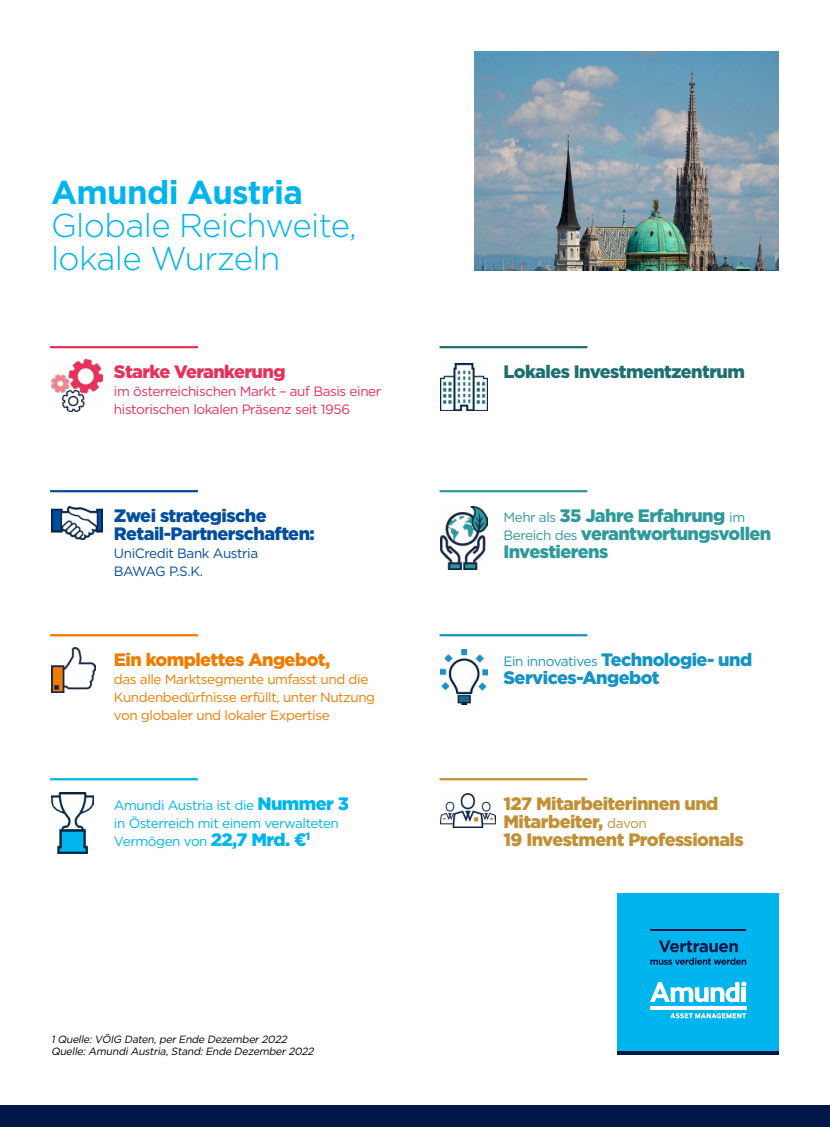
<style>
.page{position:relative;width:830px;height:1127px;background:#fff}
.page>*{position:absolute;margin:0;border:0;box-sizing:border-box;transform-origin:0 0}
.t1{font:300 33px/33px "Gotham";letter-spacing:-.02em;color:#00b5ed}
.t2{font:700 33px "Gotham";letter-spacing:-.02em;color:#00b5ed}
.t3{font:900 18px/18px "Gotham";letter-spacing:-.03em;color:#2e999c}
.t4{font:900 18px/18px "Gotham";letter-spacing:-.03em;color:#c19034}
.t5{font:900 18px/18px "Gotham";letter-spacing:-.03em;color:#1493c4}
.t6{font:900 18px/18px "Gotham";letter-spacing:-.03em;color:#004e9e}
.t7{font:900 18px "Gotham";letter-spacing:-.03em;color:#1e6f70}
.t8{font:900 18px "Gotham";letter-spacing:-.03em;color:#ef7c00}
.t9{font:900 18px "Gotham";letter-spacing:-.03em;color:#e8305c}
.t10{font:13.5px/18px "Gotham";letter-spacing:-.03em;color:#ef7c00}
.t11{font:13.5px/18px "Gotham";letter-spacing:-.03em;color:#00b5ed}
.t12{font:13.5px/18px "Gotham";letter-spacing:-.03em;color:#e8305c}
.t13{font:13.5px/18px "Gotham";letter-spacing:-.03em;color:#004e9e}
.t14{font:italic 10.5px/12px "Gotham";color:#000}
.s1{font-weight:900;font-size:18px}
.s2{font-weight:400;font-size:13.5px}
</style>
<div class="page">
<img style="left:474px;top:51px;width:304px;height:219px">
<img style="left:51px;top:359px;width:51px;height:52px">
<hr style="left:50px;top:346px;width:148px;height:2px;background:#e8305c">
<img style="left:51px;top:507px;width:51px;height:32px">
<hr style="left:50px;top:490px;width:148px;height:2px;background:#004e9e">
<img style="left:51px;top:647px;width:45px;height:45px">
<hr style="left:50px;top:634px;width:148px;height:2px;background:#ef7c00">
<img style="left:51px;top:793px;width:43px;height:60px">
<hr style="left:50px;top:778px;width:148px;height:2px;background:#00b5ed">
<img style="left:440px;top:364px;width:47px;height:46px">
<hr style="left:439px;top:346px;width:148px;height:2px;background:#1e6f70">
<img style="left:440px;top:507px;width:47px;height:62px">
<hr style="left:439px;top:490px;width:148px;height:2px;background:#2e999c">
<img style="left:440px;top:649px;width:47px;height:55px">
<hr style="left:439px;top:634px;width:148px;height:2px;background:#1493c4">
<img style="left:440px;top:793px;width:55px;height:34px">
<hr style="left:439px;top:778px;width:148px;height:2px;background:#c19034">
<div style="left:0;top:1106px;width:829px;height:21px;background:#011747"></div>
<div style="left:617px;top:893px;width:161px;height:161px;background:#00b5ed"></div>
<hr style="left:617px;top:1051px;width:161px;height:3px;background:#011747">
<hr style="left:649px;top:1006px;width:96px;height:3px;background:#fff">
<svg style="left:650px;top:981px;width:96px;height:21px"></svg>
<hr style="left:741px;top:987px;width:4px;height:15px;background:#fff">
<svg style="left:670px;top:1013px;width:75px;height:5px"></svg>
<hr style="left:650px;top:930px;width:95px;height:1px;background:#011747">
<svg style="left:650px;top:958px;width:95px;height:7px"></svg>
<svg style="left:658px;top:940px;width:79px;height:12px"></svg>
<h1 class="t2" style="left:51px;top:170px;width:253px">Amundi Austria</h1>
<h1 class="t1" style="left:51px;top:208px;width:307px">Globale Reichweite, lokale Wurzeln</h1>
<h2 class="t9" style="left:114px;top:359px;width:173px">Starke Verankerung</h2>
<p class="t12" style="left:114px;top:382px;width:269px">im österreichischen Markt – auf Basis einer historischen lokalen Präsenz seit 1956</p>
<h2 class="t6" style="left:114px;top:506px;width:202px">Zwei strategische<br>Retail-Partnerschaften:</h2>
<p class="t13" style="left:114px;top:544px;width:146px">UniCredit Bank Austria<br>BAWAG P.S.K.</p>
<h2 class="t8" style="left:114px;top:647px;width:217px">Ein komplettes Angebot,</h2>
<p class="t10" style="left:114px;top:670px;width:262px">das alle Marktsegmente umfasst und die<br>Kundenbedürfnisse erfüllt, unter Nutzung von globaler und lokaler Expertise</p>
<p class="t11" style="left:114px;top:796px;width:236px">Amundi Austria ist die <span class="s1">Nummer 3 </span>in Österreich mit einem verwalteten<br>Vermögen von <span class="s1">22,7 Mrd. €</span><sup>1</sup></p>
<p class="t14" style="left:51px;top:1033px;width:266px">1Quelle:VÖIG Daten,perEnde Dezember2022<br>Quelle:AmundiAustria,Stand:Ende Dezember2022</p>
<h2 class="t7" style="left:503px;top:359px;width:243px">Lokales Investmentzentrum</h2>
<h2 class="t3" style="left:503px;top:506px;width:269px"><span class="s2">Mehr als</span> 35 Jahre Erfahrung <span class="s2">im<br>Bereich des</span> verantwortungsvollen<br>Investierens</h2>
<h2 class="t5" style="left:503px;top:650px;width:250px"><span class="s2">Ein innovatives</span> Technologie- und<br>Services-Angebot</h2>
<h2 class="t4" style="left:503px;top:794px;width:242px">127 Mitarbeiterinnen und<br>Mitarbeiter, <span class="s2">davon<br></span>19 Investment Professionals</h2>
</div>
